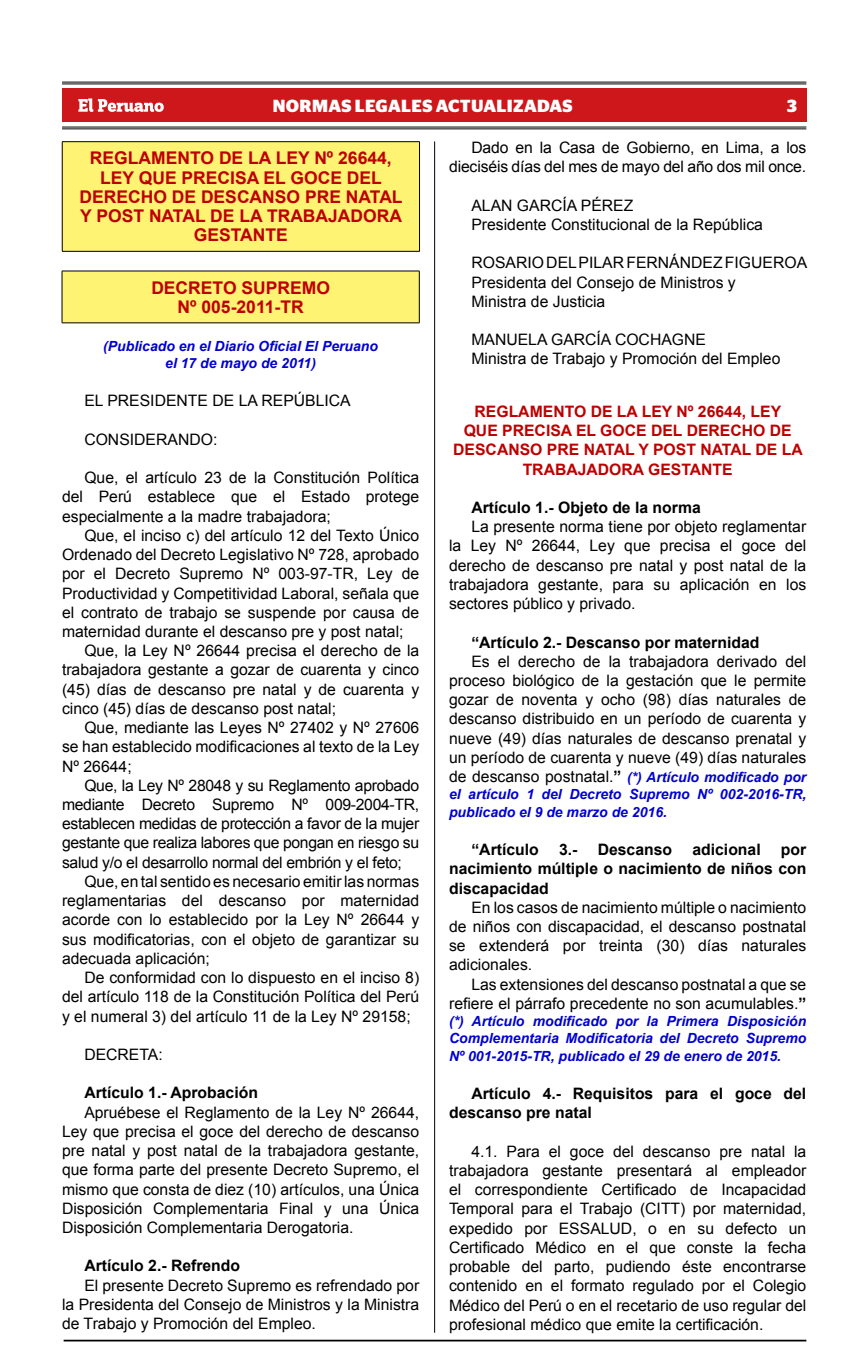
<style>
.page{position:relative;width:856px;height:1365px;background:#fff}
.page>*{position:absolute;margin:0;border:0;box-sizing:border-box;transform-origin:0 0}
.t1{font:700 17.5px/19.2px "Arial";color:#be0000;text-align:center}
.t2{font:700 17.5px "Stag Sans";letter-spacing:.02em;color:#fff}
.t3{font:15.75px/19.2px "Arial";color:#000;text-align:justify}
.t4{font:700 15.75px/19.2px "Arial";color:#000;text-align:justify}
.t5{font:15.75px "Arial";letter-spacing:-.02em;color:#000}
.t6{font:700 15.75px/19.2px "Arial";color:#be0000;text-align:center}
.t7{font:italic 700 14px/17.2px "Arial";color:#0000d2;text-align:justify}
.s1{font-weight:400;font-style:normal;font-size:15.75px;color:#000}
.s2{font-style:normal;font-size:15.75px;color:#000}
.s3{font-weight:700}
</style>
<div class="page">
<hr style="left:64px;top:1339px;width:742px;height:2px;background:#000">
<div style="left:62px;top:88px;width:744px;height:34px;background:#cd171a"></div>
<hr style="left:62px;top:82px;width:744px;height:1px;background:#000">
<hr style="left:62px;top:84px;width:744px;height:1px;background:#000">
<hr style="left:62px;top:127px;width:744px;height:1px;background:#000">
<hr style="left:62px;top:128px;width:744px;height:1px;background:#000">
<svg style="left:78px;top:98px;width:86px;height:14px"></svg>
<hr style="left:434px;top:141px;width:1px;height:1191px;background:#000">
<div style="left:62px;top:142px;width:357px;height:109px;background:#fff374"></div>
<hr style="left:62px;top:141px;width:358px;height:1px;background:#000">
<hr style="left:62px;top:142px;width:1px;height:109px;background:#000">
<hr style="left:419px;top:142px;width:1px;height:109px;background:#000">
<hr style="left:62px;top:251px;width:358px;height:1px;background:#000">
<div style="left:62px;top:271px;width:357px;height:52px;background:#fff374"></div>
<hr style="left:62px;top:271px;width:357px;height:1px;background:#000">
<hr style="left:62px;top:271px;width:1px;height:51px;background:#000">
<hr style="left:419px;top:271px;width:1px;height:51px;background:#000">
<hr style="left:62px;top:322px;width:357px;height:1px;background:#000">
<p class="t2" style="left:273px;top:96px;width:289px">NORMAS LEGALES ACTUALIZADAS</p>
<p class="t2" style="left:787px;top:96px;width:11px">3</p>
<p class="t1" style="left:79px;top:149px;width:325px">REGLAMENTO DE LA LEY Nº 26644,<br>LEY QUE PRECISA EL GOCE DEL<br>DERECHO DE DESCANSO PRE NATAL<br>Y POST NATAL DE LA TRABAJADORA<br>GESTANTE</p>
<p class="t1" style="left:151px;top:278px;width:180px">DECRETO SUPREMO<br>Nº 005-2011-TR</p>
<p class="t7" style="left:103px;top:337px;width:276px;text-align:center">(Publicado en el Diario Oficial El Peruano el 17 de mayo de 2011)</p>
<p class="t3" style="left:84px;top:391px;width:268px">EL PRESIDENTE DE LA REPÚBLICA</p>
<p class="t3" style="left:84px;top:429px;width:135px">CONSIDERANDO:</p>
<p class="t3" style="left:62px;top:468px;width:359px;text-indent:22px">Que, el artículo 23 de la Constitución Política del Perú establece que el Estado protege especialmente a la madre trabajadora;</p>
<p class="t3" style="left:84px;top:526px;width:336px">Que, el inciso c) del artículo 12 del Texto Único</p>
<p class="t3" style="left:62px;top:545px;width:359px">Ordenado del Decreto Legislativo Nº 728, aprobado</p>
<p class="t3" style="left:62px;top:564px;width:359px">por el Decreto Supremo Nº 003-97-TR, Ley de</p>
<p class="t3" style="left:62px;top:583px;width:359px">Productividad y Competitividad Laboral, señala que</p>
<p class="t3" style="left:62px;top:602px;width:359px">el contrato de trabajo se suspende por causa de</p>
<p class="t3" style="left:62px;top:622px;width:343px">maternidad durante el descanso pre y post natal;</p>
<p class="t3" style="left:84px;top:641px;width:336px">Que, la Ley Nº 26644 precisa el derecho de la</p>
<p class="t3" style="left:62px;top:660px;width:359px">trabajadora gestante a gozar de cuarenta y cinco</p>
<p class="t3" style="left:62px;top:679px;width:359px">(45) días de descanso pre natal y de cuarenta y</p>
<p class="t3" style="left:62px;top:698px;width:276px">cinco (45) días de descanso post natal;</p>
<p class="t3" style="left:84px;top:718px;width:336px">Que, mediante las Leyes Nº 27402 y Nº 27606</p>
<p class="t3" style="left:62px;top:737px;width:359px">se han establecido modificaciones al texto de la Ley</p>
<p class="t3" style="left:62px;top:756px;width:71px">Nº 26644;</p>
<p class="t5" style="left:84px;top:774px;width:336px">Que, la Ley Nº 28048 y su Reglamento aprobado</p>
<p class="t5" style="left:62px;top:794px;width:359px">mediante Decreto Supremo Nº 009-2004-TR,</p>
<p class="t5" style="left:62px;top:813px;width:359px">establecen medidas de protección a favor de la mujer</p>
<p class="t5" style="left:62px;top:832px;width:359px">gestante que realiza labores que pongan en riesgo su</p>
<p class="t5" style="left:62px;top:851px;width:341px">salud y/o el desarrollo normal del embrión y el feto;</p>
<p class="t3" style="left:84px;top:871px;width:336px">Que, en tal sentido es necesario emitir las normas</p>
<p class="t3" style="left:62px;top:891px;width:359px">reglamentarias del descanso por maternidad</p>
<p class="t3" style="left:62px;top:910px;width:359px">acorde con lo establecido por la Ley Nº 26644 y</p>
<p class="t3" style="left:62px;top:929px;width:359px">sus modificatorias, con el objeto de garantizar su</p>
<p class="t3" style="left:62px;top:948px;width:149px">adecuada aplicación;</p>
<p class="t3" style="left:84px;top:967px;width:336px">De conformidad con lo dispuesto en el inciso 8)</p>
<p class="t3" style="left:62px;top:987px;width:359px">del artículo 118 de la Constitución Política del Perú</p>
<p class="t3" style="left:62px;top:1006px;width:350px">y el numeral 3) del artículo 11 de la Ley Nº 29158;</p>
<p class="t3" style="left:84px;top:1044px;width:80px">DECRETA:</p>
<p class="t4" style="left:84px;top:1083px;width:175px">Artículo 1.- Aprobación</p>
<p class="t3" style="left:62px;top:1102px;width:359px;text-indent:22px">Apruébese el Reglamento de la Ley Nº 26644, Ley que precisa el goce del derecho de descanso pre natal y post natal de la trabajadora gestante, que forma parte del presente Decreto Supremo, el mismo que consta de diez (10) artículos, una Única Disposición Complementaria Final y una Única Disposición Complementaria Derogatoria.</p>
<p class="t4" style="left:84px;top:1256px;width:157px">Artículo 2.- Refrendo</p>
<p class="t3" style="left:62px;top:1275px;width:359px;text-indent:22px">El presente Decreto Supremo es refrendado por la Presidenta del Consejo de Ministros y la Ministra de Trabajo y Promoción del Empleo.</p>
<p class="t3" style="left:449px;top:138px;width:359px;text-align:right">Dado en la Casa de Gobierno, en Lima, a los dieciséis días del mes de mayo del año dos mil once.</p>
<p class="t3" style="left:471px;top:196px;width:293px">ALAN GARCÍA PÉREZ<br>Presidente Constitucional de la República</p>
<p class="t3" style="left:471px;top:253px;width:337px;text-align:left">ROSARIO DEL PILAR FERNÁNDEZ FIGUEROA<br>Presidenta del Consejo de Ministros y<br>Ministra de Justicia</p>
<p class="t3" style="left:471px;top:330px;width:310px">MANUELA GARCÍA COCHAGNE<br>Ministra de Trabajo y Promoción del Empleo</p>
<p class="t6" style="left:453px;top:402px;width:351px">REGLAMENTO DE LA LEY Nº 26644, LEY<br>QUE PRECISA EL GOCE DEL DERECHO DE<br>DESCANSO PRE NATAL Y POST NATAL DE LA<br>TRABAJADORA GESTANTE</p>
<p class="t4" style="left:471px;top:498px;width:231px">Artículo 1.- Objeto de la norma</p>
<p class="t3" style="left:449px;top:517px;width:359px;text-indent:22px">La presente norma tiene por objeto reglamentar la Ley Nº 26644, Ley que precisa el goce del derecho de descanso pre natal y post natal de la trabajadora gestante, para su aplicación en los sectores público y privado.</p>
<p class="t4" style="left:471px;top:633px;width:289px">“Artículo 2.- Descanso por maternidad</p>
<p class="t3" style="left:449px;top:651px;width:359px;text-indent:22px">Es el derecho de la trabajadora derivado del proceso biológico de la gestación que le permite gozar de noventa y ocho (98) días naturales de descanso distribuido en un período de cuarenta y nueve (49) días naturales de descanso prenatal y un período de cuarenta y nueve (49) días naturales</p>
<p class="t7" style="left:449px;top:769px;width:359px"><span class="s1">de descanso postnatal.</span><span class="s2">”</span> (*) Artículo modificado por el artículo 1 del Decreto Supremo Nº 002-2016-TR, publicado el 9 de marzo de 2016.</p>
<p class="t4" style="left:471px;top:840px;width:69px">“Artículo</p>
<p class="t4" style="left:559px;top:840px;width:20px">3.-</p>
<p class="t4" style="left:598px;top:840px;width:76px">Descanso</p>
<p class="t4" style="left:692px;top:840px;width:70px">adicional</p>
<p class="t4" style="left:449px;top:840px;width:359px;text-indent:332px">por nacimiento múltiple o nacimiento de niños con discapacidad</p>
<p class="t3" style="left:449px;top:897px;width:359px;text-indent:22px">En los casos de nacimiento múltiple o nacimiento de niños con discapacidad, el descanso postnatal se extenderá por treinta (30) días naturales adicionales.</p>
<p class="t3" style="left:449px;top:974px;width:359px;text-align:right">Las extensiones del descanso postnatal a que se refiere el párrafo precedente no son acumulables.<span class="s3">”</span></p>
<p class="t7" style="left:449px;top:1013px;width:359px">(*) Artículo modificado por la Primera Disposición Complementaria Modificatoria del Decreto Supremo Nº 001-2015-TR, publicado el 29 de enero de 2015.</p>
<p class="t4" style="left:449px;top:1084px;width:359px;text-indent:22px">Artículo 4.- Requisitos para el goce del descanso pre natal</p>
<p class="t3" style="left:449px;top:1141px;width:359px;text-indent:22px">4.1. Para el goce del descanso pre natal la trabajadora gestante presentará al empleador el correspondiente Certificado de Incapacidad Temporal para el Trabajo (CITT) por maternidad, expedido por ESSALUD, o en su defecto un Certificado Médico en el que conste la fecha probable del parto, pudiendo éste encontrarse contenido en el formato regulado por el Colegio Médico del Perú o en el recetario de uso regular del profesional médico que emite la certificación.</p>
</div>
